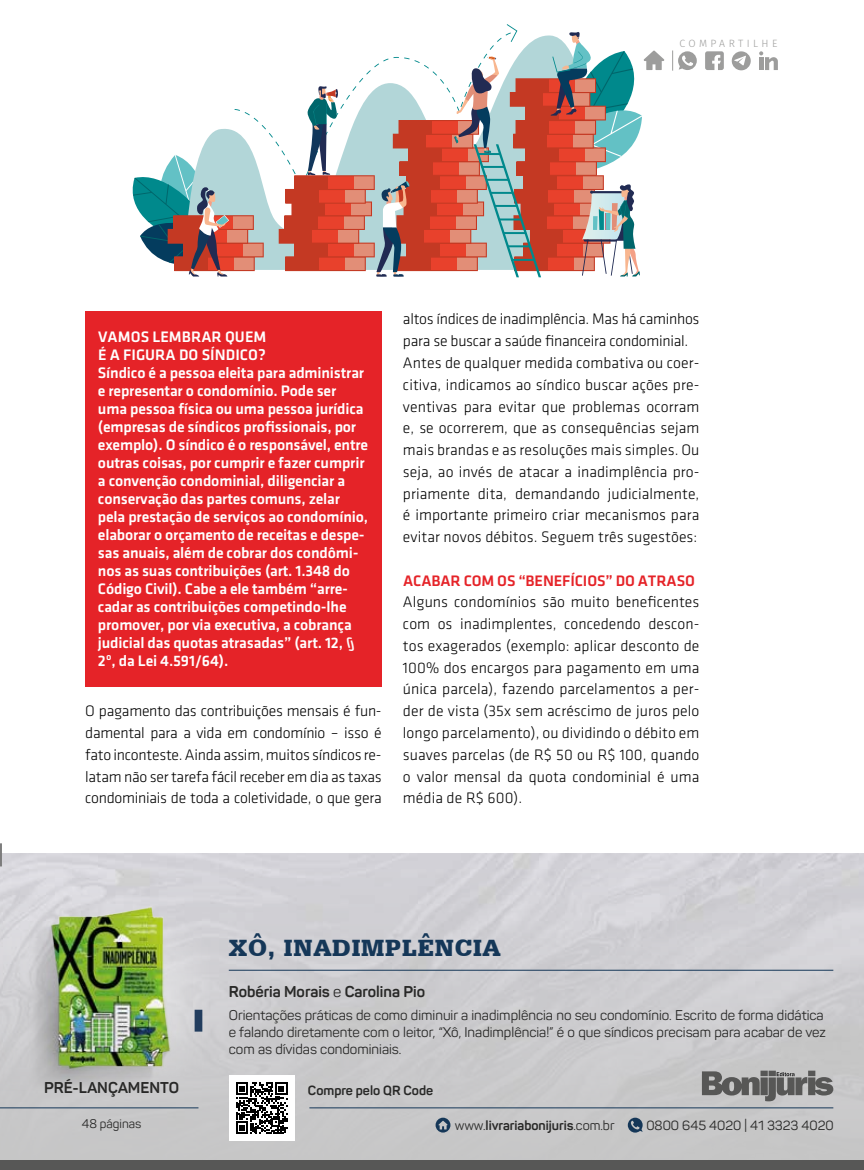
<style>
.page{position:relative;width:864px;height:1170px;background:#fff}
.page>*{position:absolute;margin:0;border:0;box-sizing:border-box;transform-origin:0 0}
.t1{font:900 24.75px "Serifa BT";letter-spacing:.03em;color:#153758}
.t2{font:300 15.75px/21.8px "Klavika";letter-spacing:.005em;color:#000;text-align:justify}
.t3{font:500 15.75px/18px "Klavika";letter-spacing:-.01em;color:#fff}
.t4{font:500 15.75px "Klavika";letter-spacing:-.005em;color:#e52328}
.t5{font:700 15.45px "Panton";color:#282827}
.t6{font:13.95px/17px "Panton";color:#282827}
.t7{font:700 13.05px "Panton";color:#282827}
.t8{font:13.05px "Panton";color:#282827}
.t9{font:12.3px "Panton";color:#282827}
.t10{font:300 10.5px "Fira Sans";letter-spacing:.325em;color:#9d9d9c}
.s1{font-weight:400}
</style>
<div class="page">
<svg style="left:200px;top:129px;width:78px;height:141px;fill:#b2d6d8"></svg>
<svg style="left:234px;top:109px;width:44px;height:77px"></svg>
<svg style="left:132px;top:155px;width:131px;height:122px"></svg>
<img style="left:1px;top:853px;width:862px;height:306px">
<img style="left:1px;top:875px;width:209px;height:215px">
<div style="left:194px;top:1009px;width:8px;height:22px;background:#223d5e"></div>
<div style="left:229px;top:1075px;width:65px;height:65px;background:#fff"></div>
<svg style="left:236px;top:1082px;width:51px;height:51px"></svg>
<hr style="left:1px;top:1107px;width:197px;height:1px;background:#153758">
<hr style="left:309px;top:1107px;width:524px;height:1px;background:#153758">
<svg style="left:701px;top:1070px;width:132px;height:31px;background:#8a8a8a"></svg>
<hr style="left:229px;top:969px;width:604px;height:1px;background:#153758">
<svg style="left:627px;top:1117px;width:15px;height:15px"></svg>
<svg style="left:435px;top:1117px;width:15px;height:15px"></svg>
<svg style="left:1px;top:843px;width:1px;height:23px"></svg>
<svg style="left:863px;top:853px;width:1px;height:13px"></svg>
<div style="left:0;top:1159px;width:863px;height:10px;background:#575756"></div>
<div style="left:85px;top:311px;width:296px;height:375px;background:#e52328"></div>
<svg style="left:278px;top:24px;width:386px;height:253px"></svg>
<svg style="left:672px;top:50px;width:24px;height:21px"></svg>
<svg style="left:705px;top:51px;width:18px;height:19px"></svg>
<svg style="left:759px;top:51px;width:18px;height:19px"></svg>
<svg style="left:731px;top:51px;width:19px;height:19px"></svg>
<p class="t10" style="left:679px;top:36px;width:99px">COMPARTILHE</p>
<p class="t3" style="left:98px;top:328px;width:271px">VAMOS LEMBRAR QUEM<br>É A FIGURA DO SÍNDICO?<br>Síndico é a pessoa eleita para administrar e representar o condomínio. Pode ser uma pessoa física ou uma pessoa jurídica (empresas de síndicos profissionais, por exemplo). O síndico é o responsável, entre outras coisas, por cumprir e fazer cumprir a convenção condominial, diligenciar a conservação das partes comuns, zelar pela prestação de serviços ao condomínio, elaborar o orçamento de receitas e despe&shy;sas anuais, além de cobrar dos condômi&shy;nos as suas contribuições (art. 1.348 do Código Civil). Cabe a ele também “arre&shy;cadar as contribuições competindo-lhe promover, por via executiva, a cobrança judicial das quotas atrasadas” (art. 12, § 2º, da Lei 4.591/64).</p>
<p class="t2" style="left:85px;top:700px;width:298px">O pagamento das contribuições mensais é fun&shy;damental para a vida em condomínio – isso é fato inconteste. Ainda assim, muitos síndicos re&shy;latam não ser tarefa fácil receber em dia as taxas condominiais de toda a coletividade, o que gera</p>
<p class="t2" style="left:403px;top:308px;width:298px;text-align:left">altos índices de inadimplência. Mas há caminhos para se buscar a saúde financeira condominial.<br>Antes de qualquer medida combativa ou coer&shy;citiva, indicamos ao síndico buscar ações pre&shy;ventivas para evitar que problemas ocorram e, se ocorrerem, que as consequências sejam mais brandas e as resoluções mais simples. Ou seja, ao invés de atacar a inadimplência pro&shy;priamente dita, demandando judicialmente, é importante primeiro criar mecanismos para evitar novos débitos. Seguem três sugestões:</p>
<p class="t4" style="left:403px;top:572px;width:293px">ACABAR COM OS “BENEFÍCIOS” DO ATRASO</p>
<p class="t2" style="left:403px;top:591px;width:298px">Alguns condomínios são muito beneficentes com os inadimplentes, concedendo descon&shy;tos exagerados (exemplo: aplicar desconto de 100% dos encargos para pagamento em uma única parcela), fazendo parcelamentos a per&shy;der de vista (35x sem acréscimo de juros pelo longo parcelamento), ou dividindo o débito em suaves parcelas (de R$ 50 ou R$ 100, quando o valor mensal da quota condominial é uma média de R$ 600).</p>
<h1 class="t1" style="left:229px;top:932px;width:273px">XÔ, INADIMPLÊNCIA</h1>
<p class="t5" style="left:229px;top:981px;width:198px">Robéria Morais <span class="s1">e</span> Carolina Pio</p>
<p class="t6" style="left:229px;top:1006px;width:598px">Orientações práticas de como diminuir a inadimplência no seu condomínio. Escrito de forma didática e falando diretamente com o leitor, “Xô, Inadimplência!” é o que síndicos precisam para acabar de vez com as dívidas condominiais.</p>
<p class="t5" style="left:44px;top:1078px;width:136px">PRÉ-LANÇAMENTO</p>
<p class="t9" style="left:82px;top:1116px;width:61px">48 páginas</p>
<p class="t7" style="left:454px;top:1117px;width:161px"><span class="s1">www.</span>livrariabonijuris<span class="s1">.com.br</span></p>
<p class="t8" style="left:646px;top:1117px;width:189px">0800 645 4020 | 41 3323 4020</p>
<p class="t7" style="left:308px;top:1082px;width:127px">Compre pelo QR Code</p>
</div>
